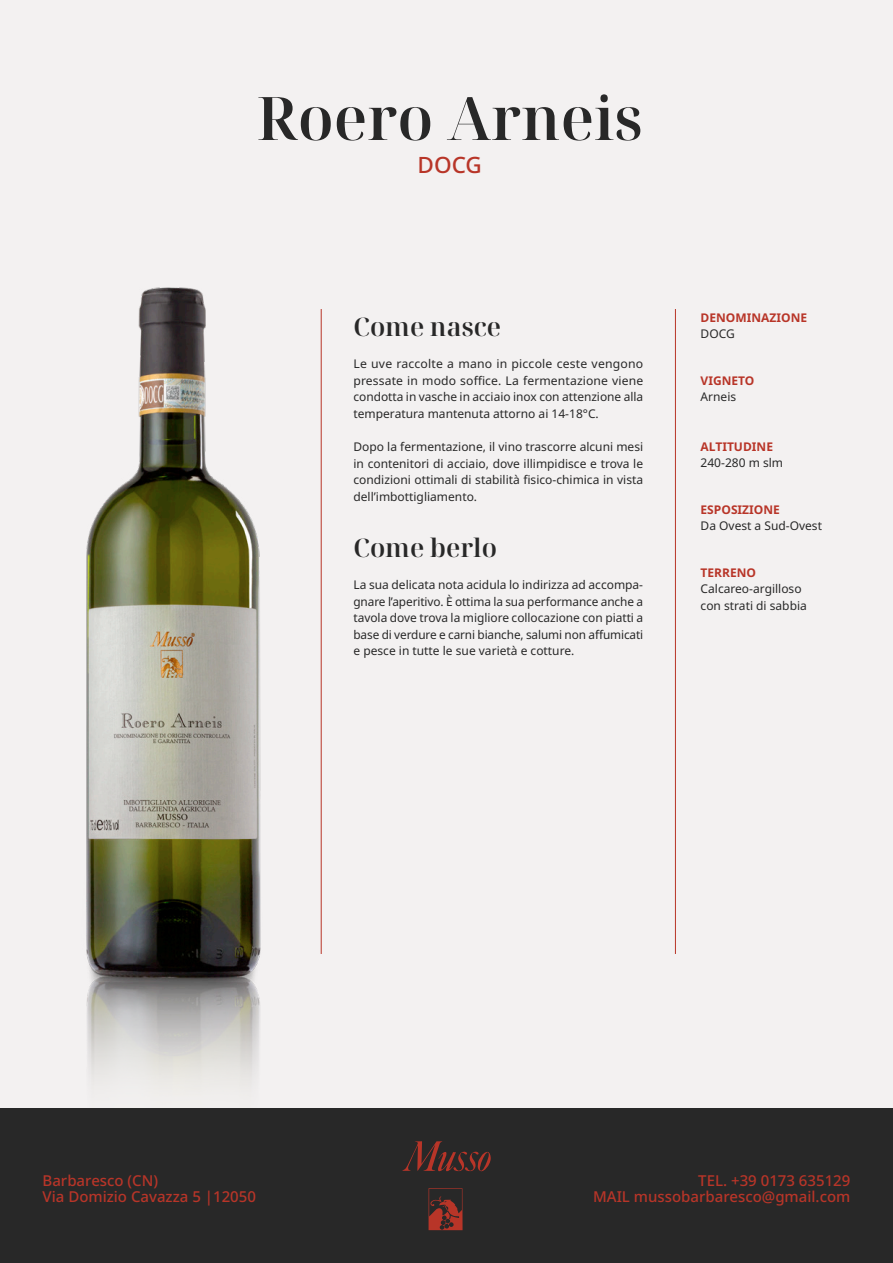
<style>
.page{position:relative;width:893px;height:1263px;background:#fff}
.page>*{position:absolute;margin:0;border:0;box-sizing:border-box;transform-origin:0 0}
.t1{font:600 60px "Noto Serif Display";color:#282828}
.t2{font:600 25.5px "Noto Serif Display";color:#282828}
.t3{font:500 22.5px "Noto Sans";color:#b83528}
.t4{font:500 15px/16.5px "Noto Sans";color:#b83528}
.t5{font:12px/16.5px "Noto Sans";color:#282828;text-align:justify}
.t6{font:700 12px "Noto Sans";color:#b83528}
</style>
<div class="page">
<div style="left:0;top:0;width:893px;height:1169px;background:#f3f1f1"></div>
<div style="left:0;top:1108px;width:893px;height:155px;background:#282828"></div>
<svg style="left:429px;top:1188px;width:34px;height:42px"></svg>
<svg style="left:402px;top:1141px;width:89px;height:31px"></svg>
<img style="left:86px;top:288px;width:175px;height:797px">
<hr style="left:321px;top:309px;width:1px;height:645px;background:#b83528">
<hr style="left:675px;top:309px;width:1px;height:645px;background:#b83528">
<h1 class="t1" style="left:256px;top:77px;width:388px">Roero Arneis</h1>
<h3 class="t3" style="left:418px;top:149px;width:66px">DOCG</h3>
<h2 class="t2" style="left:353px;top:309px;width:149px">Come nasce</h2>
<p class="t5" style="left:353px;top:356px;width:291px">Le uve raccolte a mano in piccole ceste vengono pressate in modo soffice. La fermentazione viene condotta in vasche in acciaio inox con attenzione alla temperatura mantenuta attorno ai 14-18°C.</p>
<p class="t5" style="left:353px;top:439px;width:291px">Dopo la fermentazione, il vino trascorre alcuni mesi in contenitori di acciaio, dove illimpidisce e trova le condizioni ottimali di stabilità fisico-chimica in vista dell’imbottigliamento.</p>
<h2 class="t2" style="left:353px;top:530px;width:145px">Come berlo</h2>
<p class="t5" style="left:353px;top:577px;width:291px">La sua delicata nota acidula lo indirizza ad accompa&shy;gnare l’aperitivo. È ottima la sua performance anche a tavola dove trova la migliore collocazione con piatti a base di verdure e carni bianche, salumi non affumicati e pesce in tutte le sue varietà e cotture.</p>
<p class="t6" style="left:701px;top:309px;width:108px">DENOMINAZIONE</p>
<p class="t5" style="left:701px;top:326px;width:36px">DOCG</p>
<p class="t6" style="left:701px;top:372px;width:55px">VIGNETO</p>
<p class="t5" style="left:701px;top:389px;width:37px">Arneis</p>
<p class="t6" style="left:701px;top:438px;width:74px">ALTITUDINE</p>
<p class="t5" style="left:701px;top:455px;width:84px">240-280 m slm</p>
<p class="t6" style="left:701px;top:501px;width:81px">ESPOSIZIONE</p>
<p class="t5" style="left:701px;top:518px;width:123px">Da Ovest a Sud-Ovest</p>
<p class="t6" style="left:701px;top:564px;width:57px">TERRENO</p>
<p class="t5" style="left:701px;top:581px;width:108px">Calcareo-argilloso con strati di sabbia</p>
<p class="t4" style="left:43px;top:1172px;width:215px">Barbaresco (CN)<br>Via Domizio Cavazza 5 |12050</p>
<p class="t4" style="left:593px;top:1172px;width:259px;text-align:right">TEL. +39 0173 635129<br>MAIL mussobarbaresco@gmail.com</p>
</div>
